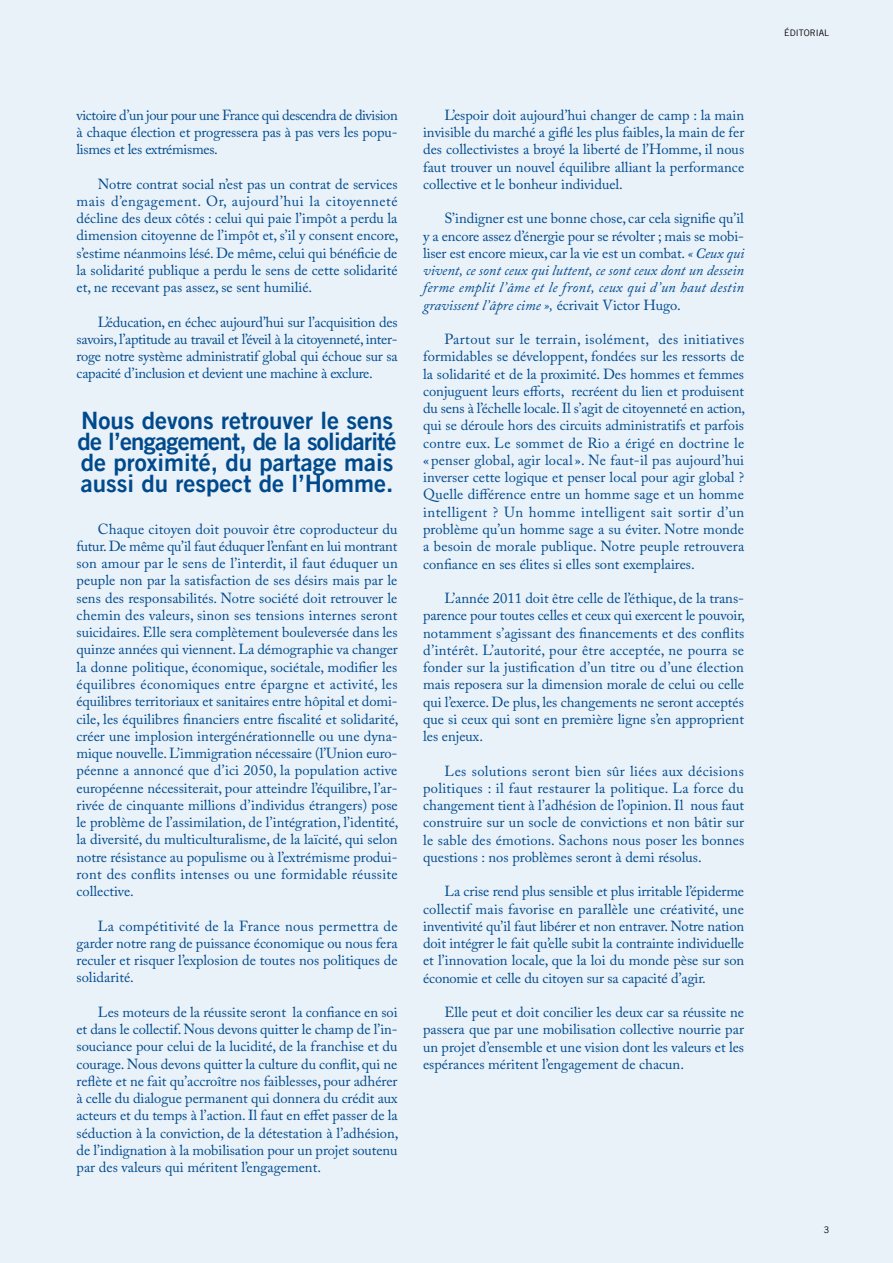
<style>
.page{position:relative;width:893px;height:1263px;background:#e9f1f9}
.page>*{position:absolute;margin:0;border:0;box-sizing:border-box;transform-origin:0 0}
.t1{font:24px/21px "Trade Gothic LT Com Bd 2";color:#004a8c}
.t2{font:14.55px/17.2px "Adobe Caslon Pro";color:#004a8c;text-align:justify}
.t3{font:9px "Trade Gothic LT Com";color:#000}
.s1{font-style:italic}
</style>
<div class="page">
<p class="t2" style="left:77px;top:106px;width:323px">victoire d’un jour pour une France qui descendra de division à chaque élection et progressera pas à pas vers les popu&shy;lismes et les extrémismes.</p>
<p class="t2" style="left:77px;top:175px;width:324px;text-indent:21px">Notre contrat social n’est pas un contrat de services mais d’engagement. Or, aujourd’hui la citoyenneté décline des deux côtés : celui qui paie l’impôt a perdu la dimension citoyenne de l’impôt et, s’il y consent encore, s’estime néanmoins lésé. De même, celui qui bénéficie de la solidarité publique a perdu le sens de cette solidarité et, ne recevant pas assez, se sent humilié.</p>
<p class="t2" style="left:77px;top:313px;width:323px;text-indent:21px">L’éducation, en échec aujourd’hui sur l’acquisition des savoirs, l’aptitude au travail et l’éveil à la citoyenneté, inter&shy;roge notre système administratif global qui échoue sur sa capacité d’inclusion et devient une machine à exclure.</p>
<h1 class="t1" style="left:78px;top:410px;width:320px">Nous devons retrouver le sens de l’engagement, de la solidarité de proximité, du partage mais aussi du respect de l’Homme.</h1>
<p class="t2" style="left:77px;top:520px;width:324px;text-indent:21px">Chaque citoyen doit pouvoir être coproducteur du futur. De même qu’il faut éduquer l’enfant en lui montrant son amour par le sens de l’interdit, il faut éduquer un peuple non par la satisfaction de ses désirs mais par le sens des responsabilités. Notre société doit retrouver le chemin des valeurs, sinon ses tensions internes seront suicidaires. Elle sera complètement bouleversée dans les quinze années qui viennent. La démographie va changer la donne politique, économique, sociétale, modifier les équilibres économiques entre épargne et activité, les équilibres territoriaux et sanitaires entre hôpital et domi&shy;cile, les équilibres financiers entre fiscalité et solidarité, créer une implosion intergénérationnelle ou une dyna&shy;mique nouvelle. L’immigration nécessaire (l’Union euro&shy;péenne a annoncé que d’ici 2050, la population active européenne nécessiterait, pour atteindre l’équilibre, l’ar&shy;rivée de cinquante millions d’individus étrangers) pose le problème de l’assimilation, de l’intégration, l’identité, la diversité, du multiculturalisme, de la laïcité, qui selon notre résistance au populisme ou à l’extrémisme produi&shy;ront des conflits intenses ou une formidable réussite collective.</p>
<p class="t2" style="left:77px;top:917px;width:323px;text-indent:21px">La compétitivité de la France nous permettra de garder notre rang de puissance économique ou nous fera reculer et risquer l’explosion de toutes nos politiques de solidarité.</p>
<p class="t2" style="left:77px;top:1003px;width:324px;text-indent:21px">Les moteurs de la réussite seront la confiance en soi et dans le collectif. Nous devons quitter le champ de l’in&shy;souciance pour celui de la lucidité, de la franchise et du courage. Nous devons quitter la culture du conflit, qui ne reflète et ne fait qu’accroître nos faiblesses, pour adhérer à celle du dialogue permanent qui donnera du crédit aux acteurs et du temps à l’action. Il faut en effet passer de la séduction à la conviction, de la détestation à l’adhésion, de l’indignation à la mobilisation pour un projet soutenu par des valeurs qui méritent l’engagement.</p>
<p class="t2" style="left:423px;top:106px;width:323px;text-indent:21px">L’espoir doit aujourd’hui changer de camp : la main invisible du marché a giflé les plus faibles, la main de fer des collectivistes a broyé la liberté de l’Homme, il nous faut trouver un nouvel équilibre alliant la performance collective et le bonheur individuel.</p>
<p class="t2" style="left:423px;top:210px;width:323px;text-indent:21px">S’indigner est une bonne chose, car cela signifie qu’il y a encore assez d’énergie pour se révolter ; mais se mobi&shy;liser est encore mieux, car la vie est un combat. <span class="s1">« Ceux qui vivent, ce sont ceux qui luttent, ce sont ceux dont un dessein ferme emplit l’âme et le front, ceux qui d’un haut destin gravissent l’âpre cime »,</span> écrivait Victor Hugo.</p>
<p class="t2" style="left:423px;top:330px;width:324px;text-indent:21px">Partout sur le terrain, isolément, des initiatives formidables se développent, fondées sur les ressorts de la solidarité et de la proximité. Des hommes et femmes conjuguent leurs efforts, recréent du lien et produisent du sens à l’échelle locale. Il s’agit de citoyenneté en action, qui se déroule hors des circuits administratifs et parfois contre eux. Le sommet de Rio a érigé en doctrine le « penser global, agir local ». Ne faut-il pas aujourd’hui inverser cette logique et penser local pour agir global ?<br>Quelle différence entre un homme sage et un homme intelligent ? Un homme intelligent sait sortir d’un problème qu’un homme sage a su éviter. Notre monde a besoin de morale publique. Notre peuple retrouvera confiance en ses élites si elles sont exemplaires.</p>
<p class="t2" style="left:423px;top:589px;width:323px;text-indent:21px">L’année 2011 doit être celle de l’éthique, de la trans&shy;parence pour toutes celles et ceux qui exercent le pouvoir, notamment s’agissant des financements et des conflits d’intérêt. L’autorité, pour être acceptée, ne pourra se fonder sur la justification d’un titre ou d’une élection mais reposera sur la dimension morale de celui ou celle qui l’exerce. De plus, les changements ne seront acceptés que si ceux qui sont en première ligne s’en approprient les enjeux.</p>
<p class="t2" style="left:423px;top:762px;width:323px;text-indent:21px">Les solutions seront bien sûr liées aux décisions politiques : il faut restaurer la politique. La force du changement tient à l’adhésion de l’opinion. Il nous faut construire sur un socle de convictions et non bâtir sur le sable des émotions. Sachons nous poser les bonnes questions : nos problèmes seront à demi résolus.</p>
<p class="t2" style="left:423px;top:883px;width:323px;text-indent:21px">La crise rend plus sensible et plus irritable l’épiderme collectif mais favorise en parallèle une créativité, une inventivité qu’il faut libérer et non entraver. Notre nation doit intégrer le fait qu’elle subit la contrainte individuelle et l’innovation locale, que la loi du monde pèse sur son économie et celle du citoyen sur sa capacité d’agir.</p>
<p class="t2" style="left:423px;top:1003px;width:322px;text-indent:21px">Elle peut et doit concilier les deux car sa réussite ne passera que par une mobilisation collective nourrie par un projet d’ensemble et une vision dont les valeurs et les espérances méritent l’engagement de chacun.</p>
<p class="t3" style="left:784px;top:27px;width:44px">ÉDITORIAL</p>
<p class="t3" style="left:824px;top:1225px;width:7px">3</p>
</div>
